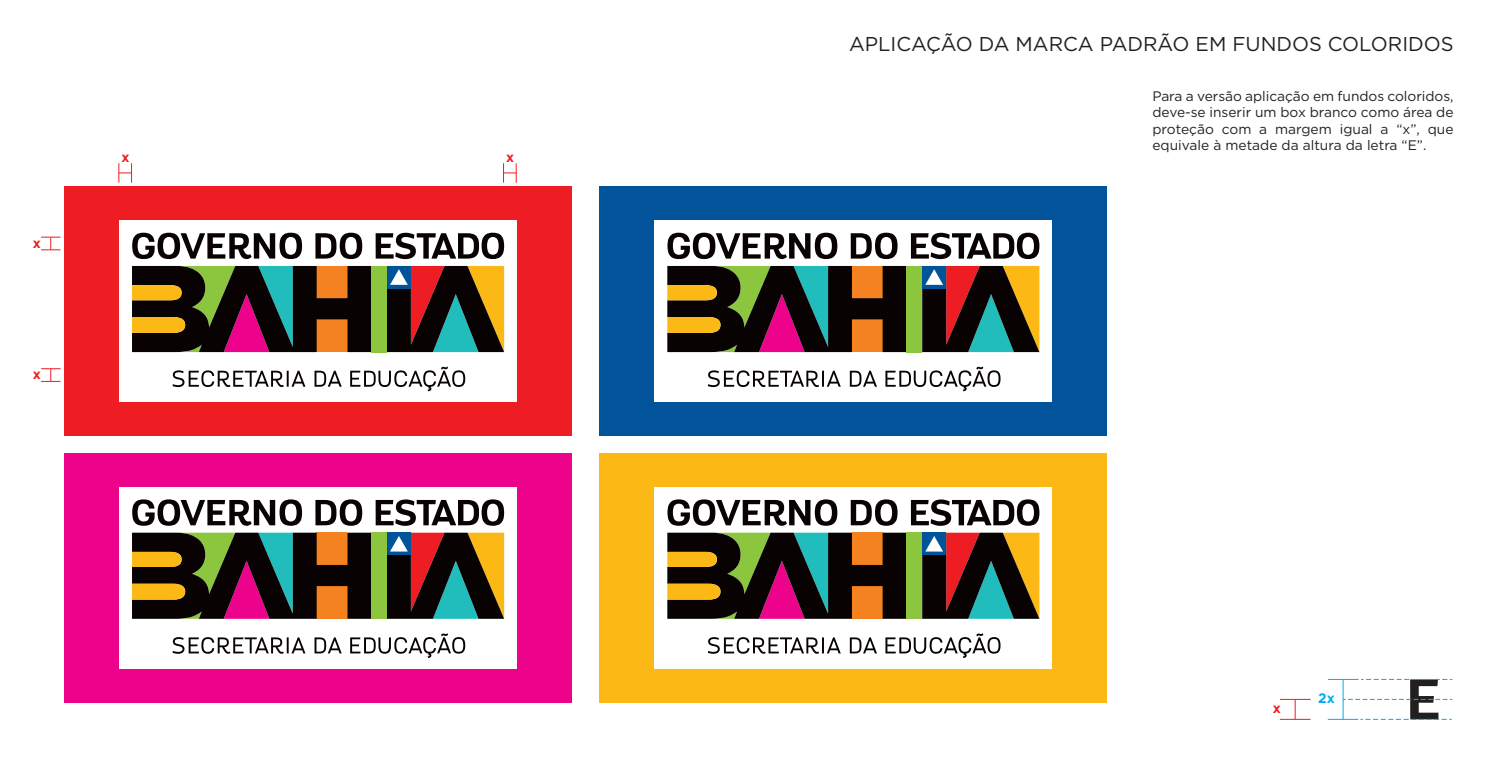
<style>
.page{position:relative;width:1489px;height:780px;background:#fff}
.page>*{position:absolute;margin:0;border:0;box-sizing:border-box;transform-origin:0 0}
.t1{font:20px "Gotham";color:#231f20}
.t2{font:13.75px/16.5px "Gotham";color:#231f20;text-align:justify}
.t3{font:700 13.75px "Gotham";color:#ee1d23}
.t4{font:700 13.75px "Gotham";color:#00adeb}
</style>
<div class="page">
<svg style="left:1343px;top:679px;width:109px;height:40px"></svg>
<hr style="left:1327px;top:679px;width:31px;height:1px;background:#00adeb">
<hr style="left:1327px;top:718px;width:31px;height:1px;background:#00adeb">
<hr style="left:1342px;top:679px;width:1px;height:40px;background:#00adeb">
<hr style="left:1279px;top:699px;width:31px;height:1px;background:#ee1d23">
<hr style="left:1279px;top:718px;width:31px;height:1px;background:#ee1d23">
<svg style="left:1294px;top:699px;width:1px;height:20px"></svg>
<div style="left:64px;top:187px;width:507px;height:249px;background:#ee1d23"></div>
<svg style="left:41px;top:237px;width:20px;height:13px"></svg>
<svg style="left:118px;top:163px;width:14px;height:20px"></svg>
<svg style="left:41px;top:368px;width:20px;height:14px"></svg>
<svg style="left:503px;top:163px;width:13px;height:20px"></svg>
<div style="left:64px;top:453px;width:507px;height:249px;background:#ed028c"></div>
<div style="left:599px;top:187px;width:507px;height:249px;background:#01549a"></div>
<div style="left:599px;top:453px;width:507px;height:249px;background:#fcb814"></div>
<div style="left:119px;top:487px;width:398px;height:181px;background:#fff"></div>
<div style="left:371px;top:532px;width:16px;height:86px;background:#8bc63e"></div>
<svg style="left:132px;top:532px;width:239px;height:86px;background:#4b3822"></svg>
<svg style="left:387px;top:532px;width:117px;height:86px;background:#54432d"></svg>
<svg style="left:132px;top:499px;width:170px;height:26px"></svg>
<svg style="left:315px;top:499px;width:47px;height:26px"></svg>
<svg style="left:375px;top:499px;width:129px;height:27px"></svg>
<svg style="left:172px;top:637px;width:133px;height:16px"></svg>
<svg style="left:350px;top:633px;width:115px;height:25px"></svg>
<svg style="left:314px;top:637px;width:28px;height:16px"></svg>
<div style="left:654px;top:487px;width:398px;height:181px;background:#fff"></div>
<div style="left:906px;top:532px;width:16px;height:86px;background:#8bc63e"></div>
<svg style="left:667px;top:532px;width:239px;height:86px;background:#4c3822"></svg>
<svg style="left:922px;top:532px;width:117px;height:86px;background:#54432d"></svg>
<svg style="left:667px;top:499px;width:170px;height:26px"></svg>
<svg style="left:850px;top:499px;width:47px;height:26px"></svg>
<svg style="left:910px;top:499px;width:129px;height:27px"></svg>
<svg style="left:707px;top:637px;width:133px;height:16px"></svg>
<svg style="left:885px;top:633px;width:115px;height:25px"></svg>
<svg style="left:849px;top:637px;width:28px;height:16px"></svg>
<div style="left:119px;top:220px;width:398px;height:182px;background:#fff"></div>
<div style="left:371px;top:266px;width:16px;height:86px;background:#8bc63e"></div>
<svg style="left:132px;top:266px;width:239px;height:86px;background:#4a3620"></svg>
<svg style="left:387px;top:266px;width:117px;height:86px;background:#53422c"></svg>
<svg style="left:132px;top:233px;width:170px;height:26px"></svg>
<svg style="left:315px;top:233px;width:47px;height:26px"></svg>
<svg style="left:375px;top:233px;width:129px;height:26px"></svg>
<svg style="left:172px;top:370px;width:133px;height:17px"></svg>
<svg style="left:350px;top:366px;width:115px;height:25px"></svg>
<svg style="left:314px;top:370px;width:28px;height:16px"></svg>
<div style="left:654px;top:220px;width:398px;height:182px;background:#fff"></div>
<div style="left:906px;top:266px;width:16px;height:86px;background:#8bc63e"></div>
<svg style="left:667px;top:266px;width:239px;height:86px;background:#4a3620"></svg>
<svg style="left:922px;top:266px;width:117px;height:86px;background:#52422c"></svg>
<svg style="left:667px;top:233px;width:170px;height:26px"></svg>
<svg style="left:850px;top:233px;width:47px;height:26px"></svg>
<svg style="left:910px;top:233px;width:129px;height:26px"></svg>
<svg style="left:707px;top:370px;width:133px;height:17px"></svg>
<svg style="left:885px;top:366px;width:115px;height:25px"></svg>
<svg style="left:849px;top:370px;width:28px;height:16px"></svg>
<p class="t3" style="left:33px;top:234px;width:10px">x</p>
<p class="t3" style="left:33px;top:365px;width:10px">x</p>
<p class="t3" style="left:121px;top:148px;width:10px">x</p>
<p class="t3" style="left:506px;top:148px;width:10px">x</p>
<h1 class="t1" style="left:849px;top:31px;width:606px">APLICAÇÃO DA MARCA PADRÃO EM FUNDOS COLORIDOS</h1>
<p class="t2" style="left:1152px;top:87px;width:302px">Para a versão aplicação em fundos coloridos, deve-se inserir um box branco como área de proteção com a margem igual a “x”, que equivale à metade da altura da letra “E”.</p>
<p class="t3" style="left:1272px;top:699px;width:10px">x</p>
<p class="t4" style="left:1318px;top:689px;width:18px">2x</p>
</div>
